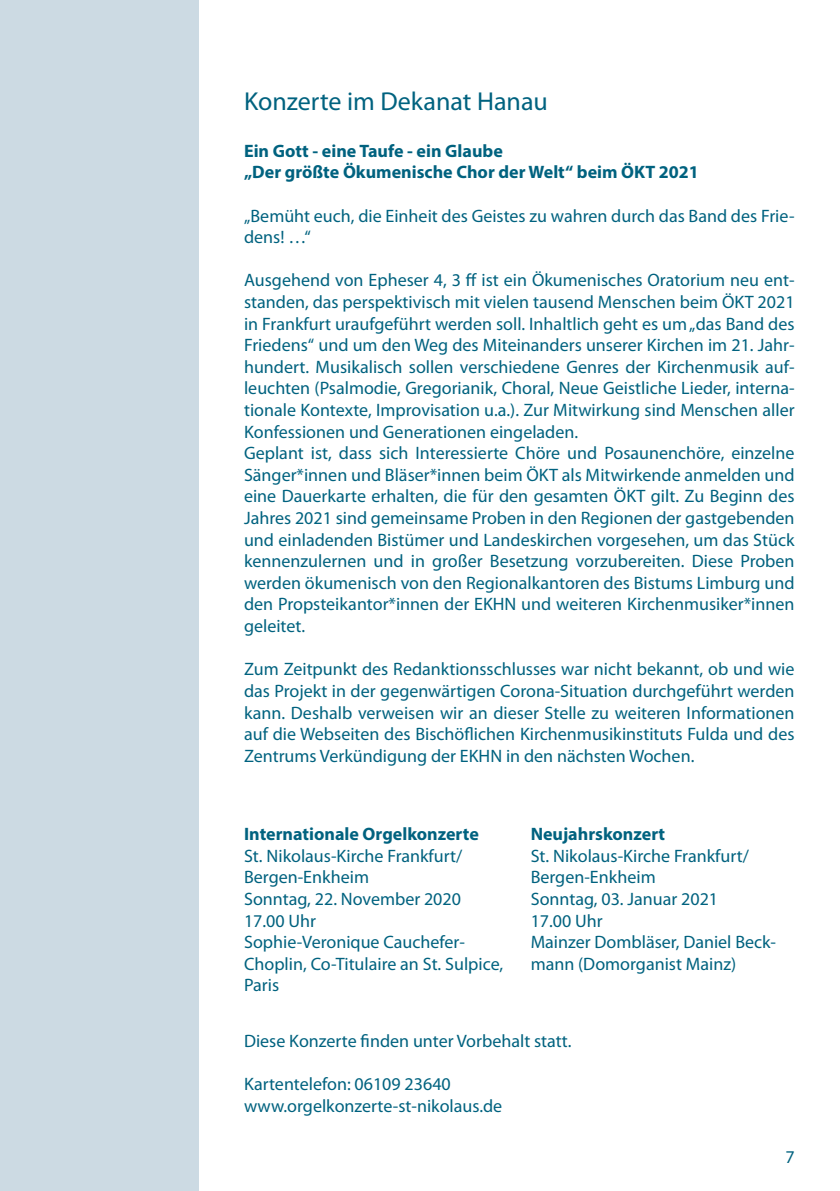
<style>
.page{position:relative;width:840px;height:1191px;background:#fff}
.page>*{position:absolute;margin:0;border:0;box-sizing:border-box;transform-origin:0 0}
.t1{font:26px "Myriad Pro";color:#00627f}
.t2{font:18px/21.6px "Myriad Pro";color:#00627f}
.t3{font:700 18px "Myriad Pro";color:#00627f}
</style>
<div class="page">
<div style="left:0;top:0;width:198px;height:1191px;background:#ccdae3"></div>
<p class="t1" style="left:244px;top:87px;width:305px">Konzerte im Dekanat Hanau</p>
<p class="t3" style="left:244px;top:139px;width:260px">Ein Gott - eine Taufe - ein Glaube</p>
<p class="t3" style="left:244px;top:160px;width:456px">„Der größte Ökumenische Chor der Welt“ beim ÖKT 2021</p>
<p class="t2" style="left:244px;top:205px;width:551px">„Bemüht euch, die Einheit des Geistes zu wahren durch das Band des Frie&shy;dens! …“</p>
<p class="t2" style="left:244px;top:270px;width:551px;text-align:justify">Ausgehend von Epheser 4, 3 ff ist ein Ökumenisches Oratorium neu ent&shy;standen, das perspektivisch mit vielen tausend Menschen beim ÖKT 2021 in Frankfurt uraufgeführt werden soll. Inhaltlich geht es um „das Band des Friedens“ und um den Weg des Miteinanders unserer Kirchen im 21. Jahr&shy;hundert. Musikalisch sollen verschiedene Genres der Kirchenmusik auf&shy;leuchten (Psalmodie, Gregorianik, Choral, Neue Geistliche Lieder, interna&shy;tionale Kontexte, Improvisation u.a.). Zur Mitwirkung sind Menschen aller Konfessionen und Generationen eingeladen.</p>
<p class="t2" style="left:244px;top:443px;width:551px;text-align:justify">Geplant ist, dass sich Interessierte Chöre und Posaunenchöre, einzelne Sänger*innen und Bläser*innen beim ÖKT als Mitwirkende anmelden und eine Dauerkarte erhalten, die für den gesamten ÖKT gilt. Zu Beginn des Jahres 2021 sind gemeinsame Proben in den Regionen der gastgebenden und einladenden Bistümer und Landeskirchen vorgesehen, um das Stück kennenzulernen und in großer Besetzung vorzubereiten. Diese Proben werden ökumenisch von den Regionalkantoren des Bistums Limburg und den Propsteikantor*innen der EKHN und weiteren Kirchenmusiker*innen geleitet.</p>
<p class="t2" style="left:244px;top:659px;width:551px;text-align:justify">Zum Zeitpunkt des Redanktionsschlusses war nicht bekannt, ob und wie das Projekt in der gegenwärtigen Corona-Situation durchgeführt werden kann. Deshalb verweisen wir an dieser Stelle zu weiteren Informationen auf die Webseiten des Bischöflichen Kirchenmusikinstituts Fulda und des Zentrums Verkündigung der EKHN in den nächsten Wochen.</p>
<p class="t3" style="left:244px;top:822px;width:236px">Internationale Orgelkonzerte</p>
<p class="t2" style="left:244px;top:845px;width:219px">St. Nikolaus-Kirche Frankfurt/<br>Bergen-Enkheim</p>
<p class="t2" style="left:244px;top:888px;width:218px">Sonntag, 22. November 2020</p>
<p class="t2" style="left:244px;top:910px;width:74px">17.00 Uhr</p>
<p class="t2" style="left:244px;top:931px;width:260px">Sophie-Veronique Cauchefer-<br>Choplin, Co-Titulaire an St. Sulpice,<br>Paris</p>
<p class="t3" style="left:530px;top:822px;width:136px">Neujahrskonzert</p>
<p class="t2" style="left:530px;top:845px;width:219px">St. Nikolaus-Kirche Frankfurt/<br>Bergen-Enkheim</p>
<p class="t2" style="left:530px;top:888px;width:189px">Sonntag, 03. Januar 2021</p>
<p class="t2" style="left:530px;top:910px;width:73px">17.00 Uhr</p>
<p class="t2" style="left:530px;top:931px;width:247px">Mainzer Dombläser, Daniel Beck&shy;mann (Domorganist Mainz)</p>
<p class="t2" style="left:244px;top:1030px;width:329px">Diese Konzerte finden unter Vorbehalt statt.</p>
<p class="t2" style="left:244px;top:1074px;width:208px">Kartentelefon: 06109 23640</p>
<p class="t2" style="left:244px;top:1095px;width:259px">www.orgelkonzerte-st-nikolaus.de</p>
<p class="t2" style="left:784px;top:1146px;width:11px">7</p>
</div>
